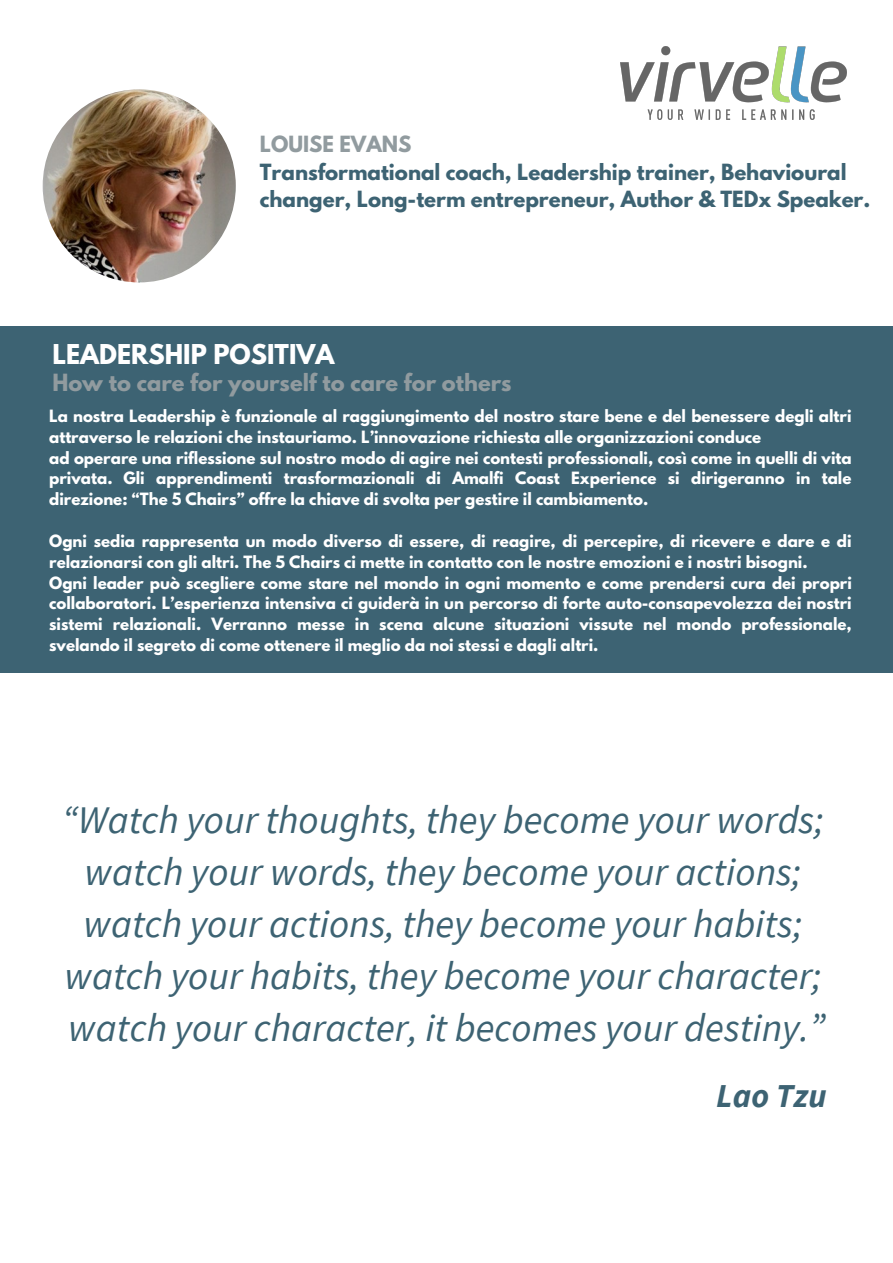
<style>
.page{position:relative;width:893px;height:1263px;background:#fff}
.page>*{position:absolute;margin:0;border:0;box-sizing:border-box;transform-origin:0 0}
.t1{font:italic 39.15px "Source Sans Pro";color:#3d6373}
.t2{font:italic 700 33.38px "Source Sans Pro";color:#3d6373}
.t3{font:700 24.22px "League Spartan";color:#fff}
.t4{font:700 21px "League Spartan";color:#919b9f}
.t5{font:700 19.8px/27.6px "League Spartan";color:#3d6373}
.t6{font:700 19.8px "League Spartan";color:#919b9f}
.t7{font:700 15px/20.9px "League Spartan";color:#fff}
</style>
<div class="page">
<div style="left:0;top:327px;width:893px;height:346px;background:#3d6373"></div>
<img style="left:43px;top:89px;width:193px;height:193px;border-radius:50%">
<img style="left:620px;top:47px;width:226px;height:72px">
<p class="t6" style="left:260px;top:134px;width:153px">LOUISE EVANS</p>
<p class="t5" style="left:260px;top:160px;width:612px">Transformational coach, Leadership trainer, Behavioural changer, Long-term entrepreneur, Author &amp; TEDx Speaker.</p>
<p class="t3" style="left:52px;top:342px;width:283px">LEADERSHIP POSITIVA</p>
<p class="t4" style="left:52px;top:372px;width:460px">How to care for yourself to care for others</p>
<p class="t7" style="left:49px;top:407px;width:804px">La nostra Leadership è funzionale al raggiungimento del nostro stare bene e del benessere degli altri attraverso le relazioni che instauriamo. L’innovazione richiesta alle organizzazioni conduce</p>
<p class="t7" style="left:49px;top:449px;width:804px;text-align:justify">ad operare una riflessione sul nostro modo di agire nei contesti professionali, così come in quelli di vita privata. Gli apprendimenti trasformazionali di Amalfi Coast Experience si dirigeranno in tale direzione: “The 5 Chairs” offre la chiave di svolta per gestire il cambiamento.</p>
<p class="t7" style="left:49px;top:532px;width:804px">Ogni sedia rappresenta un modo diverso di essere, di reagire, di percepire, di ricevere e dare e di relazionarsi con gli altri. The 5 Chairs ci mette in contatto con le nostre emozioni e i nostri bisogni.</p>
<p class="t7" style="left:49px;top:574px;width:804px;text-align:justify">Ogni leader può scegliere come stare nel mondo in ogni momento e come prendersi cura dei propri collaboratori. L’esperienza intensiva ci guiderà in un percorso di forte auto-consapevolezza dei nostri sistemi relazionali. Verranno messe in scena alcune situazioni vissute nel mondo professionale, svelando il segreto di come ottenere il meglio da noi stessi e dagli altri.</p>
<p class="t1" style="left:62px;top:794px;width:763px">“Watch your thoughts, they become your words;</p>
<p class="t1" style="left:85px;top:846px;width:718px">watch your words, they become your actions;</p>
<p class="t1" style="left:84px;top:898px;width:720px">watch your actions, they become your habits;</p>
<p class="t1" style="left:64px;top:950px;width:758px">watch your habits, they become your character;</p>
<p class="t1" style="left:68px;top:1002px;width:758px">watch your character, it becomes your destiny.”</p>
<p class="t2" style="left:716px;top:1074px;width:112px">Lao Tzu</p>
</div>
